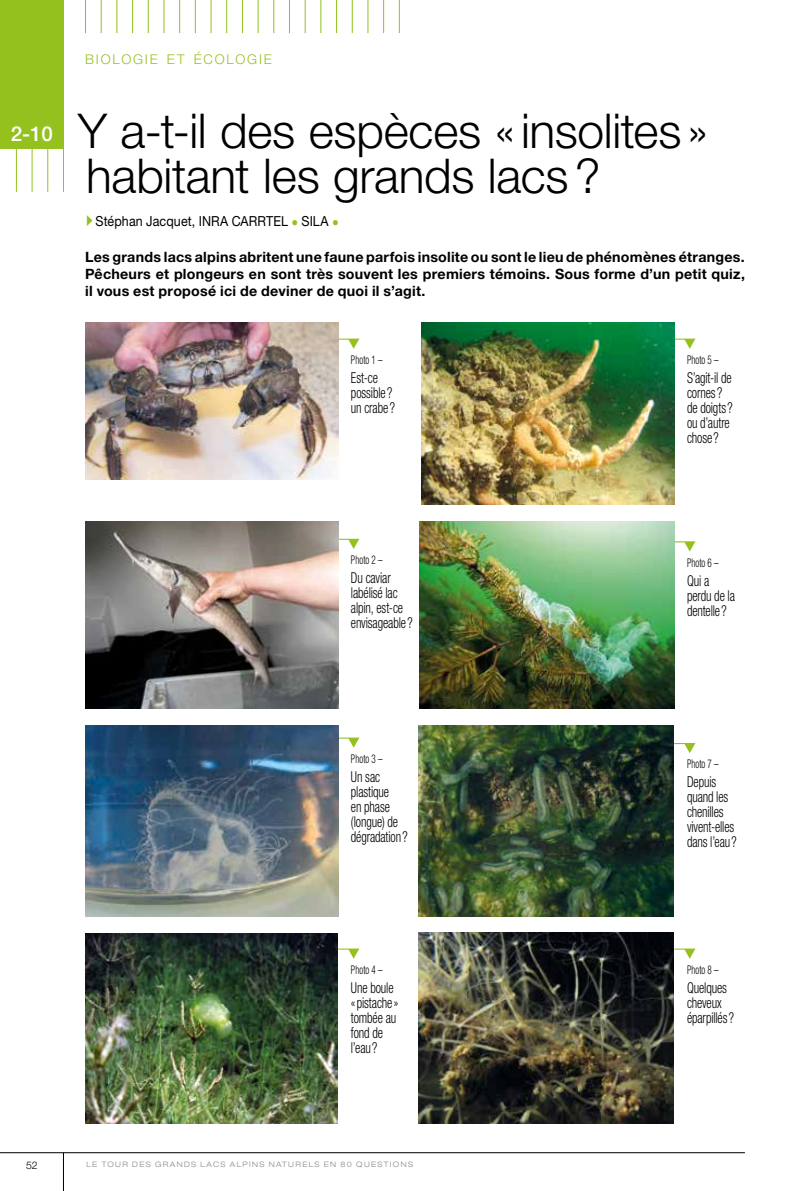
<style>
.page{position:relative;width:796px;height:1191px;background:#fff}
.page>*{position:absolute;margin:0;border:0;box-sizing:border-box;transform-origin:0 0}
.t1{font:300 48px/45px "Helvetica Neue LT Pro";letter-spacing:-.005em;color:#000}
.t2{font:500 20.55px "Helvetica Neue LT Pro";color:#fff}
.t3{font:300 condensed 15px/15px "Helvetica Neue LT Pro";letter-spacing:-.01em;color:#000;scale:.82 1}
.t4{font:700 14.25px/16.8px "Helvetica Neue LT Pro";letter-spacing:.015em;color:#000;text-align:justify}
.t5{font:13.8px "Helvetica Neue LT Pro";letter-spacing:.01em;color:#000;scale:.9 1}
.t6{font:300 13.5px "Helvetica Neue LT Pro";letter-spacing:.14em;color:#95c11f}
.t7{font:300 condensed 12px "Helvetica Neue LT Pro";letter-spacing:.01em;color:#000;scale:.75 1}
.t8{font:300 10.5px "Helvetica Neue LT Pro";color:#000}
.t9{font:300 expanded 7.5px "Helvetica Neue LT Pro";letter-spacing:.175em;color:#878787}
.s1{font-weight:300;font-size:15px;color:#95c11f}
</style>
<div class="page">
<div style="left:0;top:0;width:64px;height:149px;background:#95c11f"></div>
<hr style="left:63px;top:149px;width:1px;height:43px;background:#95c11f">
<hr style="left:47px;top:149px;width:1px;height:43px;background:#95c11f">
<hr style="left:32px;top:149px;width:1px;height:43px;background:#95c11f">
<hr style="left:16px;top:149px;width:1px;height:43px;background:#95c11f">
<hr style="left:0;top:1152px;width:744px;height:1px;background:#000">
<hr style="left:63px;top:1152px;width:1px;height:39px;background:#000">
<hr style="left:132px;top:0;width:1px;height:33px;background:#95c11f">
<hr style="left:116px;top:0;width:1px;height:33px;background:#95c11f">
<hr style="left:101px;top:0;width:1px;height:33px;background:#95c11f">
<hr style="left:85px;top:0;width:1px;height:33px;background:#95c11f">
<hr style="left:367px;top:0;width:1px;height:33px;background:#95c11f">
<hr style="left:351px;top:0;width:1px;height:33px;background:#95c11f">
<hr style="left:336px;top:0;width:1px;height:33px;background:#95c11f">
<hr style="left:320px;top:0;width:1px;height:33px;background:#95c11f">
<hr style="left:304px;top:0;width:1px;height:33px;background:#95c11f">
<hr style="left:210px;top:0;width:1px;height:33px;background:#95c11f">
<hr style="left:195px;top:0;width:1px;height:33px;background:#95c11f">
<hr style="left:179px;top:0;width:1px;height:33px;background:#95c11f">
<hr style="left:163px;top:0;width:1px;height:33px;background:#95c11f">
<hr style="left:148px;top:0;width:1px;height:33px;background:#95c11f">
<hr style="left:399px;top:0;width:1px;height:33px;background:#95c11f">
<hr style="left:383px;top:0;width:1px;height:33px;background:#95c11f">
<hr style="left:289px;top:0;width:1px;height:33px;background:#95c11f">
<hr style="left:273px;top:0;width:1px;height:33px;background:#95c11f">
<hr style="left:257px;top:0;width:1px;height:33px;background:#95c11f">
<hr style="left:242px;top:0;width:1px;height:33px;background:#95c11f">
<hr style="left:226px;top:0;width:1px;height:33px;background:#95c11f">
<svg style="left:338px;top:338px;width:21px;height:11px"></svg>
<svg style="left:338px;top:539px;width:21px;height:10px"></svg>
<svg style="left:338px;top:737px;width:21px;height:10px"></svg>
<svg style="left:338px;top:948px;width:21px;height:10px"></svg>
<svg style="left:673px;top:338px;width:22px;height:11px"></svg>
<svg style="left:673px;top:541px;width:22px;height:10px"></svg>
<svg style="left:673px;top:743px;width:22px;height:10px"></svg>
<svg style="left:673px;top:948px;width:22px;height:10px"></svg>
<img style="left:418px;top:725px;width:255px;height:191px">
<img style="left:418px;top:933px;width:255px;height:190px">
<img style="left:85px;top:933px;width:252px;height:190px">
<img style="left:419px;top:521px;width:254px;height:187px">
<img style="left:85px;top:323px;width:253px;height:157px">
<img style="left:85px;top:726px;width:253px;height:190px">
<img style="left:85px;top:521px;width:253px;height:187px">
<img style="left:421px;top:322px;width:252px;height:182px">
<h2 class="t2" style="left:11px;top:122px;width:44px">2-10</h2>
<p class="t6" style="left:85px;top:51px;width:188px">BIOLOGIE ET ÉCOLOGIE</p>
<h1 class="t1" style="left:78px;top:107px;width:631px">Y a-t-il des espèces « insolites » habitant les grands lacs?</h1>
<p class="t5" style="left:95px;top:213px;width:272px">Stéphan Jacquet, INRA CARRTEL <span class="s1">•</span> SILA <span class="s1">•</span></p>
<p class="t4" style="left:85px;top:248px;width:661px">Les grands lacs alpins abritent une faune parfois insolite ou sont le lieu de phénomènes étranges.<br>Pêcheurs et plongeurs en sont très souvent les premiers témoins. Sous forme d’un petit quiz, il vous est proposé ici de deviner de quoi il s’agit.</p>
<p class="t7" style="left:351px;top:352px;width:44px">Photo 1 –</p>
<p class="t3" style="left:351px;top:370px;width:55px">Est-ce possible? un crabe?</p>
<p class="t7" style="left:686px;top:352px;width:44px">Photo 5 –</p>
<p class="t3" style="left:686px;top:370px;width:57px">S’agit-il de cornes? de doigts? ou d’autre chose?</p>
<p class="t7" style="left:351px;top:553px;width:44px">Photo 2 –</p>
<p class="t3" style="left:351px;top:570px;width:77px">Du caviar labélisé lac alpin, est-ce envisageable?</p>
<p class="t7" style="left:686px;top:555px;width:44px">Photo 6 –</p>
<p class="t3" style="left:686px;top:573px;width:60px">Qui a perdu de la dentelle?</p>
<p class="t7" style="left:351px;top:751px;width:44px">Photo 3 –</p>
<p class="t3" style="left:351px;top:769px;width:71px">Un sac plastique<br>en phase (longue) de dégradation?</p>
<p class="t7" style="left:351px;top:962px;width:44px">Photo 4 –</p>
<p class="t3" style="left:351px;top:980px;width:59px">Une boule «pistache» tombée au fond de l’eau?</p>
<p class="t7" style="left:686px;top:757px;width:44px">Photo 7 –</p>
<p class="t3" style="left:686px;top:774px;width:62px">Depuis quand les chenilles vivent-elles dans l’eau?</p>
<p class="t7" style="left:686px;top:962px;width:44px">Photo 8 –</p>
<p class="t3" style="left:686px;top:980px;width:59px">Quelques cheveux éparpillés?</p>
<p class="t8" style="left:26px;top:1158px;width:13px">52</p>
<p class="t9" style="left:86px;top:1159px;width:328px">LE TOUR DES GRANDS LACS ALPINS NATURELS EN 80 QUESTIONS</p>
</div>
